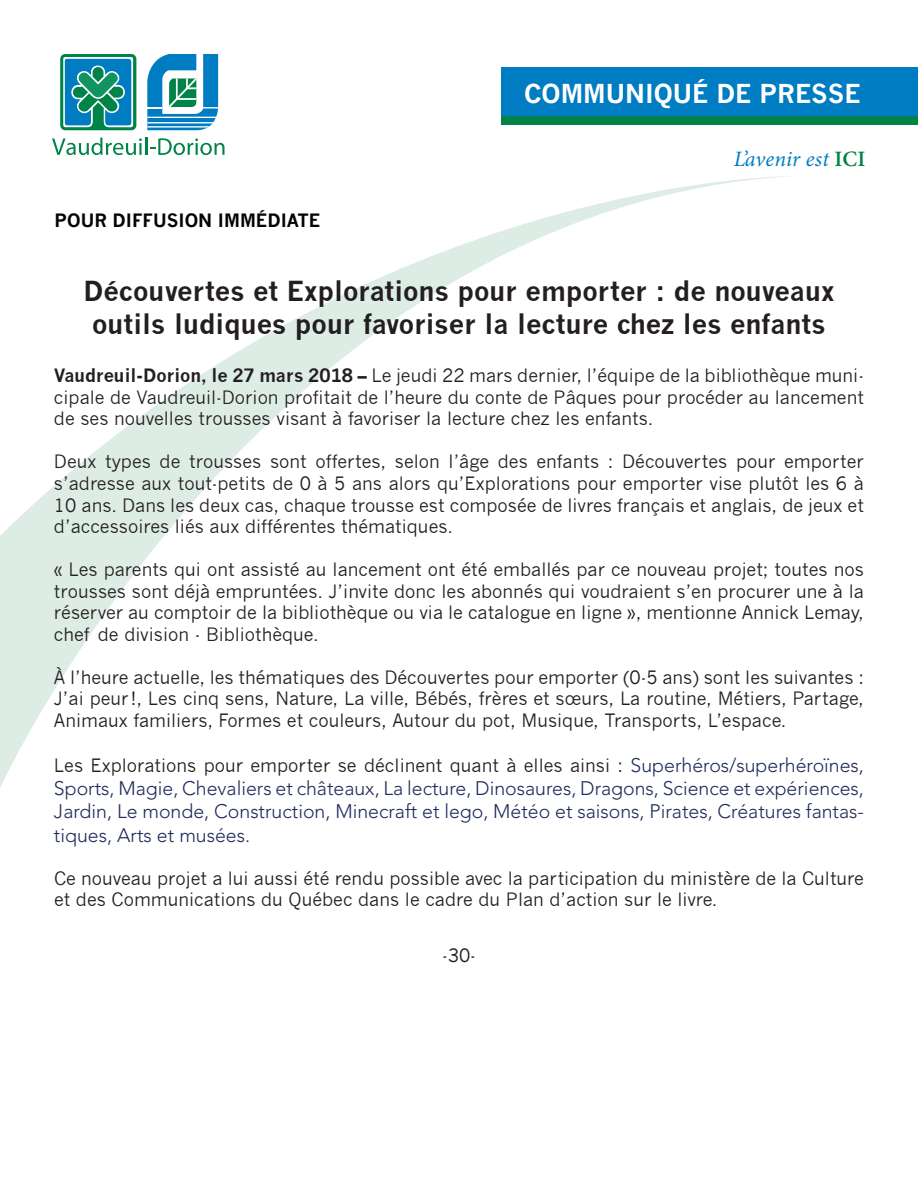
<style>
.page{position:relative;width:918px;height:1188px;background:#fff}
.page>*{position:absolute;margin:0;border:0;box-sizing:border-box;transform-origin:0 0}
.t1{font:700 27px/32.4px "News Gothic";color:#231f20;text-align:center}
.t2{font:700 25.5px "News Gothic";color:#fff}
.t3{font:italic 22.05px "Minion Pro";letter-spacing:.005em;color:#007cc2}
.t4{font:300 19.5px/23.4px "Avenir LT Std";color:#1f2a5a;text-align:justify}
.t5{font:18px/21.6px "News Gothic";color:#231f20;text-align:justify}
.t6{font:700 18px "News Gothic";color:#040503}
.s1{font-weight:600;font-style:normal;color:#008348}
.s2{font-weight:700}
.s3{font-family:"Avenir LT Std";font-weight:300;font-size:19.5px;color:#1f2a5a}
</style>
<div class="page">
<svg style="left:52px;top:138px;width:173px;height:17px"></svg>
<div style="left:60px;top:54px;width:76px;height:76px;background:linear-gradient(to right,#008348,#008348);border-radius:5px"></div>
<svg style="left:63px;top:57px;width:70px;height:70px;background:#39a"></svg>
<svg style="left:147px;top:54px;width:71px;height:76px"></svg>
<svg style="left:0;top:176px;width:788px;height:611px"></svg>
<div style="left:502px;top:67px;width:416px;height:49px;background:#007cc2"></div>
<div style="left:502px;top:116px;width:416px;height:9px;background:#008348"></div>
<h2 class="t2" style="left:524px;top:78px;width:338px">COMMUNIQUÉ DE PRESSE</h2>
<p class="t6" style="left:55px;top:210px;width:267px">POUR DIFFUSION IMMÉDIATE</p>
<p class="t3" style="left:734px;top:144px;width:133px">L’avenir est <span class="s1">ICI</span></p>
<h1 class="t1" style="left:83px;top:275px;width:753px">Découvertes et Explorations pour emporter : de nouveaux outils ludiques pour favoriser la lecture chez les enfants</h1>
<p class="t5" style="left:54px;top:365px;width:812px"><span class="s2">Vaudreuil-Dorion, le 27 mars 2018 –</span> Le jeudi 22 mars dernier, l’équipe de la bibliothèque muni&shy;cipale de Vaudreuil-Dorion profitait de l’heure du conte de Pâques pour procéder au lancement de ses nouvelles trousses visant à favoriser la lecture chez les enfants.</p>
<p class="t5" style="left:54px;top:451px;width:812px">Deux types de trousses sont offertes, selon l’âge des enfants : Découvertes pour emporter s’adresse aux tout-petits de 0 à 5 ans alors qu’Explorations pour emporter vise plutôt les 6 à 10 ans. Dans les deux cas, chaque trousse est composée de livres français et anglais, de jeux et d’accessoires liés aux différentes thématiques.</p>
<p class="t5" style="left:54px;top:559px;width:811px">« Les parents qui ont assisté au lancement ont été emballés par ce nouveau projet; toutes nos trousses sont déjà empruntées. J’invite donc les abonnés qui voudraient s’en procurer une à la réserver au comptoir de la bibliothèque ou via le catalogue en ligne », mentionne Annick Lemay, chef de division - Bibliothèque.</p>
<p class="t5" style="left:54px;top:666px;width:811px">À l’heure actuelle, les thématiques des Découvertes pour emporter (0-5 ans) sont les suivantes :<br>J’ai peur !, Les cinq sens, Nature, La ville, Bébés, frères et sœurs, La routine, Métiers, Partage, Animaux familiers, Formes et couleurs, Autour du pot, Musique, Transports, L’espace.</p>
<p class="t5" style="left:54px;top:754px;width:812px">Les Explorations pour emporter se déclinent quant à elles ainsi : <span class="s3">Superhéros/superhéroïnes,</span></p>
<p class="t4" style="left:54px;top:777px;width:812px">Sports, Magie, Chevaliers et châteaux, La lecture, Dinosaures, Dragons, Science et expériences, Jardin, Le monde, Construction, Minecraft et lego, Météo et saisons, Pirates, Créatures fantas&shy;tiques, Arts et musées.</p>
<p class="t5" style="left:54px;top:867px;width:811px">Ce nouveau projet a lui aussi été rendu possible avec la participation du ministère de la Culture et des Communications du Québec dans le cadre du Plan d’action sur le livre.</p>
<p class="t5" style="left:442px;top:945px;width:35px">-30-</p>
</div>
